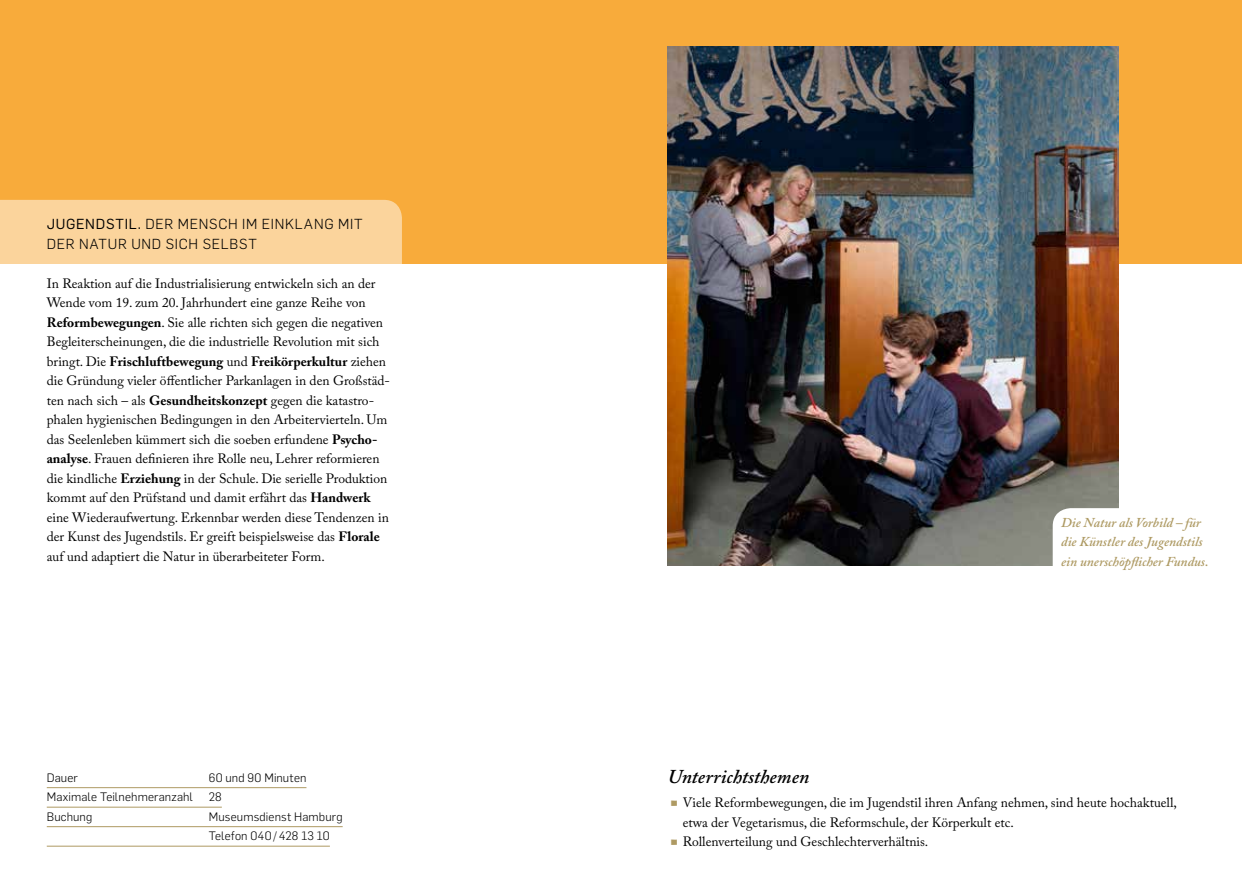
<style>
.page{position:relative;width:1242px;height:893px;background:#fff}
.page>*{position:absolute;margin:0;border:0;box-sizing:border-box;transform-origin:0 0}
.t1{font:italic 600 19.5px "Adobe Caslon Pro";color:#000}
.t2{font:300 14.25px/19.5px "Flama";letter-spacing:.05em;color:#000}
.t3{font:13.5px/19.5px "Adobe Caslon Pro";color:#000}
.t4{font:italic 600 13.5px/19.5px "Adobe Caslon Pro";color:#ae9a63}
.t5{font:300 12px/19.5px "Flama";letter-spacing:.015em;color:#000}
.s1{font-weight:400}
.s2{font-weight:700}
.s3{font-family:"Ale Signs LL";font-size:19.5px;color:#ae9a63}
</style>
<div class="page">
<div style="left:0;top:0;width:1242px;height:264px;background:#f8ab3b"></div>
<svg style="left:0;top:200px;width:402px;height:647px"></svg>
<hr style="left:47px;top:787px;width:259px;height:1px;background:#ae9a63">
<hr style="left:47px;top:807px;width:175px;height:1px;background:#ae9a63">
<hr style="left:47px;top:826px;width:296px;height:1px;background:#ae9a63">
<hr style="left:47px;top:846px;width:283px;height:1px;background:#ae9a63">
<img style="left:668px;top:47px;width:450px;height:519px">
<svg style="left:1052px;top:508px;width:67px;height:58px"></svg>
<p class="t2" style="left:47px;top:214px;width:317px"><span class="s1">JUGENDSTIL.</span> DER MENSCH IM EINKLANG MIT<br>DER NATUR UND SICH SELBST</p>
<p class="t3" style="left:47px;top:273px;width:345px">In Reaktion auf die Industrialisierung entwickeln sich an der Wende vom 19. zum 20. Jahrhundert eine ganze Reihe von <span class="s2">Reformbewegungen</span>. Sie alle richten sich gegen die negativen Begleiterscheinungen, die die industrielle Revolution mit sich bringt. Die <span class="s2">Frischluftbewegung</span> und <span class="s2">Freikörperkultur</span> ziehen die Gründung vieler öffentlicher Parkanlagen in den Großstäd&shy;ten nach sich – als <span class="s2">Gesundheitskonzept</span> gegen die katastro&shy;phalen hygienischen Bedingungen in den Arbeitervierteln. Um das Seelenleben kümmert sich die soeben erfundene <span class="s2">Psycho&shy;analyse</span>. Frauen definieren ihre Rolle neu, Lehrer reformieren die kindliche <span class="s2">Erziehung</span> in der Schule. Die serielle Produktion kommt auf den Prüfstand und damit erfährt das <span class="s2">Handwerk </span>eine Wiederaufwertung. Erkennbar werden diese Tendenzen in der Kunst des Jugendstils. Er greift beispielsweise das <span class="s2">Florale </span>auf und adaptiert die Natur in überarbeiteter Form.</p>
<p class="t5" style="left:47px;top:767px;width:33px">Dauer</p>
<p class="t5" style="left:209px;top:767px;width:99px">60 und 90 Minuten</p>
<p class="t5" style="left:47px;top:787px;width:148px">Maximale Teilnehmeranzahl</p>
<p class="t5" style="left:209px;top:787px;width:15px">28</p>
<p class="t5" style="left:47px;top:806px;width:47px">Buchung</p>
<p class="t5" style="left:209px;top:806px;width:135px">Museumsdienst Hamburg<br>Telefon 040/428 13 10</p>
<p class="t4" style="left:1061px;top:512px;width:149px">Die Natur als Vorbild – für die Künstler des Jugendstils ein unerschöpflicher Fundus.</p>
<h1 class="t1" style="left:668px;top:765px;width:143px">Unterrichtsthemen</h1>
<p class="t3" style="left:668px;top:793px;width:511px"><span class="s3">e</span> Viele Reformbewegungen, die im Jugendstil ihren Anfang nehmen, sind heute hochaktuell,</p>
<p class="t3" style="left:682px;top:812px;width:333px">etwa der Vegetarismus, die Reformschule, der Körperkult etc.</p>
<p class="t3" style="left:668px;top:832px;width:262px"><span class="s3">e</span> Rollenverteilung und Geschlechterverhältnis.</p>
</div>
